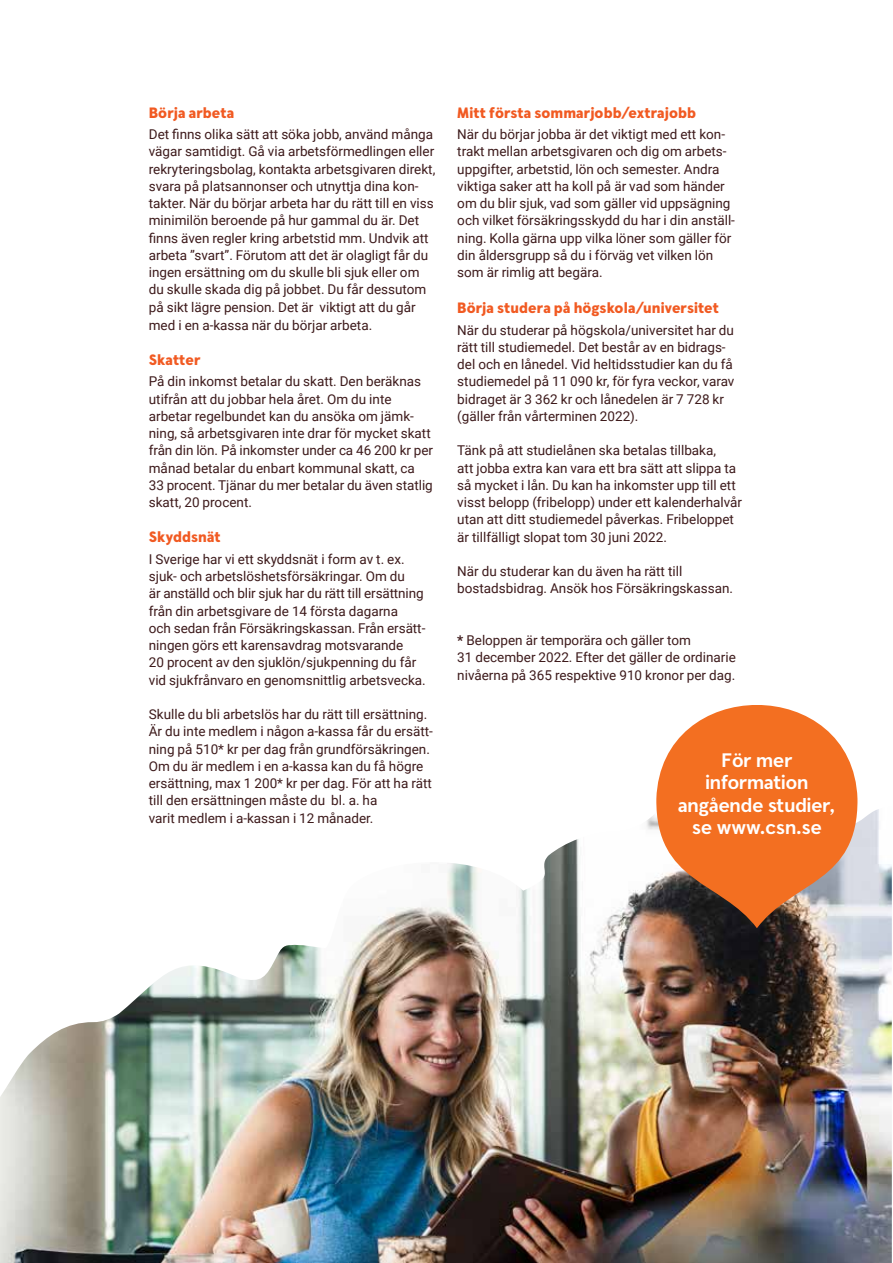
<style>
.page{position:relative;width:893px;height:1263px;background:#fff}
.page>*{position:absolute;margin:0;border:0;box-sizing:border-box;transform-origin:0 0}
.t1{font:700 19.5px/22.5px "Swedbank Headline";color:#fff;text-align:center}
.t2{font:900 15px "Swedbank Headline";letter-spacing:.005em;color:#f15a22}
.t3{font:13.5px/17.2px "Roboto";color:#3d1a1b}
.s1{font-weight:700}
</style>
<div class="page">
<img style="left:0;top:809px;width:892px;height:454px">
<svg style="left:655px;top:705px;width:203px;height:223px;background:#de7f48"></svg>
<p class="t2" style="left:149px;top:103px;width:87px">Börja arbeta</p>
<p class="t3" style="left:149px;top:125px;width:288px">Det finns olika sätt att söka jobb, använd många vägar samtidigt. Gå via arbetsförmedlingen eller rekryteringsbolag, kontakta arbetsgivaren direkt, svara på platsannonser och utnyttja dina kon&shy;takter. När du börjar arbeta har du rätt till en viss minimilön beroende på hur gammal du är. Det finns även regler kring arbetstid mm. Undvik att arbeta ”svart”. Förutom att det är olagligt får du ingen ersättning om du skulle bli sjuk eller om du skulle skada dig på jobbet. Du får dessutom på sikt lägre pension. Det är viktigt att du går med i en a-kassa när du börjar arbeta.</p>
<p class="t2" style="left:149px;top:350px;width:53px">Skatter</p>
<p class="t3" style="left:149px;top:372px;width:286px">På din inkomst betalar du skatt. Den beräknas utifrån att du jobbar hela året. Om du inte arbetar regelbundet kan du ansöka om jämk&shy;ning, så arbetsgivaren inte drar för mycket skatt från din lön. På inkomster under ca 46 200 kr per månad betalar du enbart kommunal skatt, ca 33 procent. Tjänar du mer betalar du även statlig skatt, 20 procent.</p>
<p class="t2" style="left:149px;top:528px;width:73px">Skyddsnät</p>
<p class="t3" style="left:149px;top:550px;width:278px">I Sverige har vi ett skyddsnät i form av t. ex. sjuk- och arbetslöshetsförsäkringar. Om du<br>är anställd och blir sjuk har du rätt till ersättning från din arbetsgivare de 14 första dagarna<br>och sedan från Försäkringskassan. Från ersätt&shy;ningen görs ett karensavdrag motsvarande<br>20 procent av den sjuklön/sjukpenning du får vid sjukfrånvaro en genomsnittlig arbetsvecka.</p>
<p class="t3" style="left:149px;top:705px;width:286px">Skulle du bli arbetslös har du rätt till ersättning.<br>Är du inte medlem i någon a-kassa får du ersätt&shy;ning på 510* kr per dag från grundförsäkringen.<br>Om du är medlem i en a-kassa kan du få högre ersättning, max 1 200* kr per dag. För att ha rätt till den ersättningen måste du bl. a. ha<br>varit medlem i a-kassan i 12 månader.</p>
<p class="t2" style="left:457px;top:103px;width:240px">Mitt första sommarjobb/extrajobb</p>
<p class="t3" style="left:457px;top:125px;width:279px">När du börjar jobba är det viktigt med ett kon&shy;trakt mellan arbetsgivaren och dig om arbets&shy;uppgifter, arbetstid, lön och semester. Andra viktiga saker att ha koll på är vad som händer om du blir sjuk, vad som gäller vid uppsägning och vilket försäkringsskydd du har i din anställ&shy;ning. Kolla gärna upp vilka löner som gäller för din åldersgrupp så du i förväg vet vilken lön som är rimlig att begära.</p>
<p class="t2" style="left:457px;top:299px;width:263px">Börja studera på högskola/universitet</p>
<p class="t3" style="left:457px;top:321px;width:279px">När du studerar på högskola/universitet har du rätt till studiemedel. Det består av en bidrags&shy;del och en lånedel. Vid heltidsstudier kan du få studiemedel på 11 090 kr, för fyra veckor, varav bidraget är 3 362 kr och lånedelen är 7 728 kr (gäller från vårterminen 2022).</p>
<p class="t3" style="left:457px;top:441px;width:286px">Tänk på att studielånen ska betalas tillbaka,<br>att jobba extra kan vara ett bra sätt att slippa ta så mycket i lån. Du kan ha inkomster upp till ett visst belopp (fribelopp) under ett kalenderhalvår utan att ditt studiemedel påverkas. Fribeloppet är tillfälligt slopat tom 30 juni 2022.</p>
<p class="t3" style="left:457px;top:562px;width:277px">När du studerar kan du även ha rätt till bostadsbidrag. Ansök hos Försäkringskassan.</p>
<p class="t3" style="left:457px;top:631px;width:280px"><span class="s1">*</span> Beloppen är temporära och gäller tom<br>31 december 2022. Efter det gäller de ordinarie nivåerna på 365 respektive 910 kronor per dag.</p>
<h1 class="t1" style="left:678px;top:749px;width:159px">För mer information angående studier, se www.csn.se</h1>
</div>
